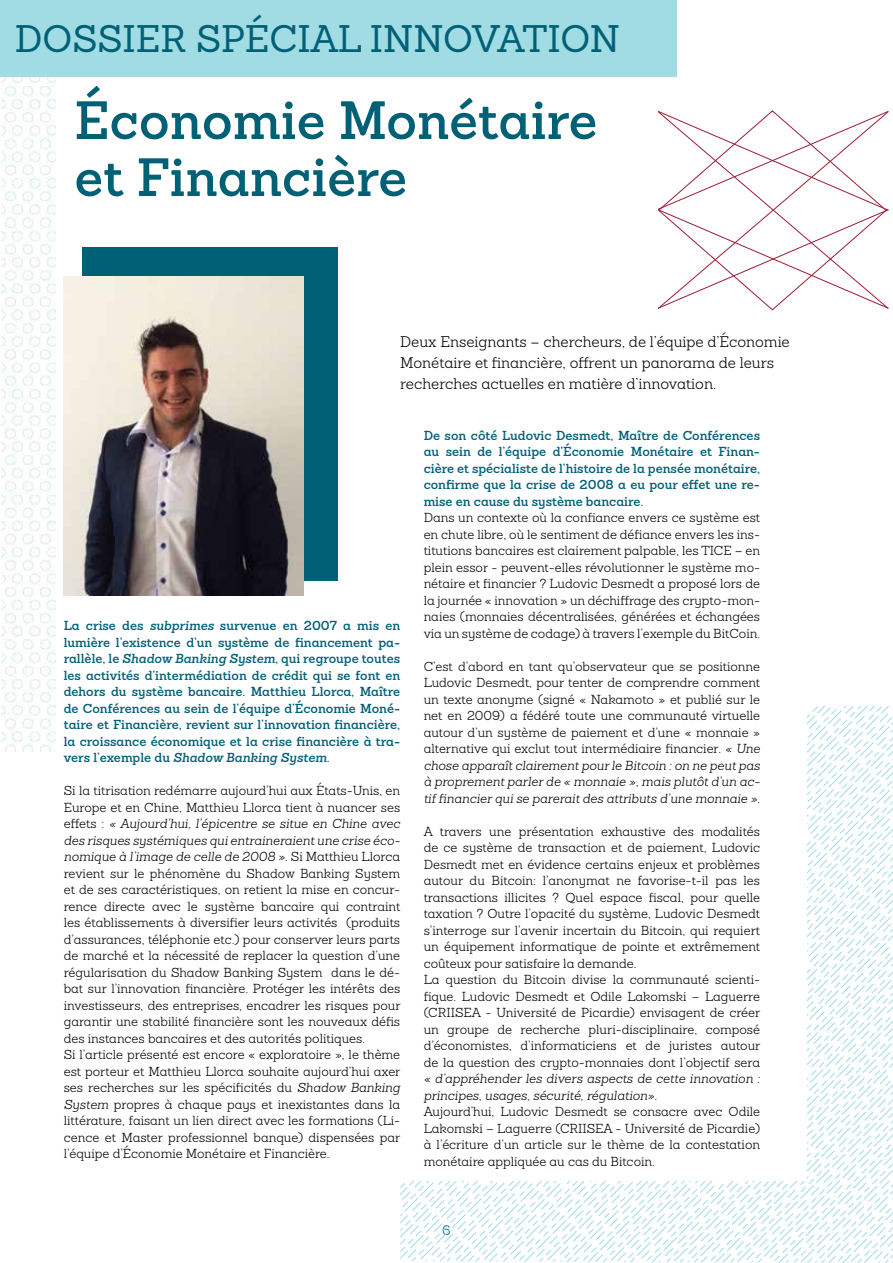
<style>
.page{position:relative;width:893px;height:1263px;background:#fff}
.page>*{position:absolute;margin:0;border:0;box-sizing:border-box;transform-origin:0 0}
.t1{font:600 52.5px/57px "Sanchez";color:#006076}
.t2{font:37.5px "Sanchez";color:#006076}
.t3{font:300 15px/21px "Sanchez";color:#000}
.t4{font:300 13.5px "Sanchez";color:#006076}
.t5{font:300 12.75px/16.5px "Sanchez";color:#000;text-align:justify}
.t6{font:600 12.75px/16.5px "Sanchez";color:#006076;text-align:justify}
.t7{font:italic 300 12.75px/16.5px "Sanchez";color:#000}
.s1{font-style:italic}
</style>
<div class="page">
<svg style="left:441px;top:846px;width:452px;height:417px"></svg>
<img style="left:1px;top:76px;width:54px;height:676px">
<div style="left:269px;top:414px;width:538px;height:766px;background:#fff"></div>
<div style="left:0;top:0;width:676px;height:76px;background:#a1dbe4"></div>
<div style="left:83px;top:247px;width:255px;height:333px;background:#006076"></div>
<svg style="left:658px;top:111px;width:231px;height:198px"></svg>
<img style="left:64px;top:276px;width:240px;height:320px">
<h2 class="t2" style="left:15px;top:14px;width:607px">DOSSIER SPÉCIAL INNOVATION</h2>
<h1 class="t1" style="left:74px;top:91px;width:525px">Économie Monétaire et Financière</h1>
<p class="t3" style="left:400px;top:331px;width:391px">Deux Enseignants – chercheurs, de l’équipe d’Économie<br>Monétaire et financière, offrent un panorama de leurs recherches actuelles en matière d’innovation.</p>
<p class="t6" style="left:64px;top:617px;width:338px">La crise des <span class="s1">subprimes</span> survenue en 2007 a mis en lumière l’existence d’un système de financement pa&shy;rallèle, le <span class="s1">Shadow Banking System</span>, qui regroupe toutes les activités d’intermédiation de crédit qui se font en dehors du système bancaire. Matthieu Llorca, Maître de Conférences au sein de l’équipe d’Économie Moné&shy;taire et Financière, revient sur l’innovation financière, la croissance économique et la crise financière à tra&shy;vers l’exemple du <span class="s1">Shadow Banking System</span>.</p>
<p class="t5" style="left:64px;top:783px;width:338px;text-align:left">Si la titrisation redémarre aujourd’hui aux États-Unis, en Europe et en Chine, Matthieu Llorca tient à nuancer ses effets : <span class="s1">« Aujourd’hui, l’épicentre se situe en Chine avec des risques systémiques qui entraineraient une crise éco&shy;nomique à l’image de celle de 2008 »</span>. Si Matthieu Llorca revient sur le phénomène du Shadow Banking System et de ses caractéristiques, on retient la mise en concur&shy;rence directe avec le système bancaire qui contraint les établissements à diversifier leurs activités (produits d’assurances, téléphonie etc.) pour conserver leurs parts de marché et la nécessité de replacer la question d’une régularisation du Shadow Banking System dans le dé&shy;bat sur l’innovation financière. Protéger les intérêts des investisseurs, des entreprises, encadrer les risques pour garantir une stabilité financière sont les nouveaux défis des instances bancaires et des autorités politiques.<br>Si l’article présenté est encore « exploratoire », le thème est porteur et Matthieu Llorca souhaite aujourd’hui axer ses recherches sur les spécificités du <span class="s1">Shadow Banking System</span> propres à chaque pays et inexistantes dans la littérature, faisant un lien direct avec les formations (Li&shy;cence et Master professionnel banque) dispensées par l’équipe d’Économie Monétaire et Financière.</p>
<p class="t6" style="left:424px;top:427px;width:338px">De son côté Ludovic Desmedt, Maître de Conférences au sein de l’équipe d’Économie Monétaire et Finan&shy;cière et spécialiste de l’histoire de la pensée monétaire, confirme que la crise de 2008 a eu pour effet une re&shy;mise en cause du système bancaire.</p>
<p class="t5" style="left:424px;top:510px;width:338px">Dans un contexte où la confiance envers ce système est en chute libre, où le sentiment de défiance envers les ins&shy;titutions bancaires est clairement palpable, les TICE – en plein essor - peuvent-elles révolutionner le système mo&shy;nétaire et financier ? Ludovic Desmedt a proposé lors de la journée « innovation » un déchiffrage des crypto-mon&shy;naies (monnaies décentralisées, générées et échangées via un système de codage) à travers l’exemple du BitCoin.</p>
<p class="t5" style="left:424px;top:658px;width:338px">C’est d’abord en tant qu’observateur que se positionne Ludovic Desmedt, pour tenter de comprendre comment un texte anonyme (signé « Nakamoto » et publié sur le net en 2009) a fédéré toute une communauté virtuelle autour d’un système de paiement et d’une « monnaie » alternative qui exclut tout intermédiaire financier. <span class="s1">« Une chose apparaît clairement pour le Bitcoin : on ne peut pas à proprement parler de « monnaie », mais plutôt d’un ac&shy;tif financier qui se parerait des attributs d’une monnaie »</span>.</p>
<p class="t5" style="left:424px;top:823px;width:338px;text-align:left">A travers une présentation exhaustive des modalités de ce système de transaction et de paiement, Ludovic Desmedt met en évidence certains enjeux et problèmes autour du Bitcoin: l’anonymat ne favorise-t-il pas les transactions illicites ? Quel espace fiscal, pour quelle taxation ? Outre l’opacité du système, Ludovic Desmedt s’interroge sur l’avenir incertain du Bitcoin, qui requiert un équipement informatique de pointe et extrêmement coûteux pour satisfaire la demande.<br>La question du Bitcoin divise la communauté scienti&shy;fique. Ludovic Desmedt et Odile Lakomski – Laguerre (CRII SEA - Université de Picardie) envisagent de créer un groupe de recherche pluri-disciplinaire, composé d’économistes, d’informaticiens et de juristes autour de la question des crypto-monnaies dont l’objectif sera</p>
<p class="t7" style="left:424px;top:1071px;width:338px">« d’appréhender les divers aspects de cette innovation : principes, usages, sécurité, régulation».</p>
<p class="t5" style="left:424px;top:1104px;width:338px">Aujourd’hui, Ludovic Desmedt se consacre avec Odile Lakomski – Laguerre (CRII SEA - Université de Picardie) à l’écriture d’un article sur le thème de la contestation monétaire appliquée au cas du Bitcoin.</p>
<p class="t4" style="left:442px;top:1221px;width:10px">6</p>
</div>
